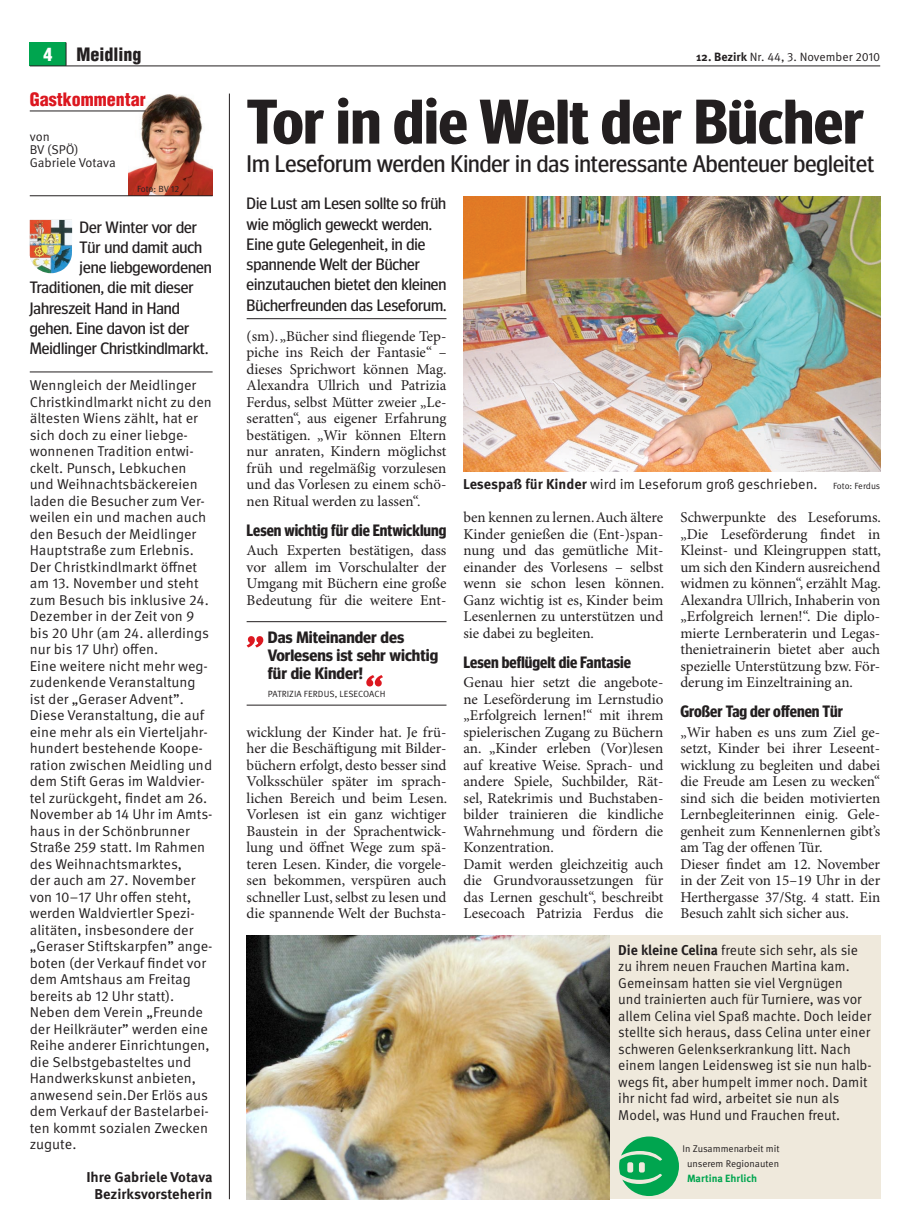
<style>
.page{position:relative;width:910px;height:1229px;background:#fff}
.page>*{position:absolute;margin:0;border:0;box-sizing:border-box;transform-origin:0 0}
.t1{font:700 condensed 63px "BB Titel";color:#231f20;scale:1.05 1}
.t2{font:500 24px "BB Titel";color:#231f20}
.t3{font:900 condensed 18px "Helvetica LT Std";color:#dc1820}
.t4{font:900 condensed 18px "Helvetica LT Std";color:#231f20}
.t5{font:900 condensed 18px "Helvetica LT Std";color:#fff}
.t6{font:500 16.5px/20.2px "BB Titel";color:#231f20}
.t7{font:700 condensed 16.5px "BB Titel";color:#231f20}
.t8{font:700 16.5px/18px "BB Titel";color:#231f20}
.t9{font:15px/16.5px "Minion Pro";color:#231f20;text-align:justify}
.t10{font:14.25px/16.5px "BB Text";color:#231f20}
.t11{font:700 14.25px/16.5px "BB Text";color:#231f20;text-align:center}
.t12{font:12.75px/12.8px "BB Text";letter-spacing:-.005em;color:#231f20}
.t13{font:12px "BB Text";color:#231f20}
.t14{font:700 10.5px "BB Text";color:#00a54f}
.t15{font:9.75px/15px "BB Text";color:#231f20;text-align:center}
.t16{font:9px "BB Text";color:#231f20}
.s1{font-weight:700}
.s2{font-size:9px}
</style>
<div class="page">
<div style="left:30px;top:43px;width:36px;height:23px;background:#00a54f"></div>
<hr style="left:30px;top:66px;width:850px;height:1px;background:#231f20">
<svg style="left:66px;top:43px;width:1px;height:23px"></svg>
<hr style="left:229px;top:94px;width:1px;height:1105px;background:#231f20">
<hr style="left:30px;top:372px;width:183px;height:1px;background:#231f20">
<img style="left:30px;top:220px;width:42px;height:53px">
<img style="left:129px;top:94px;width:84px;height:101px">
<hr style="left:30px;top:111px;width:116px;height:1px;background:#231f20">
<hr style="left:30px;top:195px;width:183px;height:1px;background:#231f20">
<img style="left:463px;top:197px;width:417px;height:275px">
<hr style="left:247px;top:318px;width:199px;height:1px;background:#231f20">
<hr style="left:247px;top:621px;width:199px;height:1px;background:#231f20">
<hr style="left:247px;top:705px;width:199px;height:1px;background:#231f20">
<svg style="left:247px;top:636px;width:16px;height:11px"></svg>
<svg style="left:366px;top:675px;width:17px;height:11px"></svg>
<div style="left:535px;top:935px;width:345px;height:264px;background:#efe9dc"></div>
<img style="left:247px;top:935px;width:363px;height:264px">
<svg style="left:619px;top:1136px;width:60px;height:60px"></svg>
<p class="t5" style="left:43px;top:43px;width:10px">4</p>
<p class="t4" style="left:77px;top:43px;width:67px">Meidling</p>
<p class="t13" style="left:696px;top:49px;width:186px"><span class="s1">12. Bezirk</span> Nr. 44, 3. November 2010</p>
<p class="t3" style="left:30px;top:88px;width:117px">Gastkommentar</p>
<p class="t12" style="left:30px;top:131px;width:88px">von<br>BV (SPÖ)<br>Gabriele Votava</p>
<p class="t16" style="left:137px;top:184px;width:44px">Foto: BV 12</p>
<p class="t6" style="left:80px;top:217px;width:119px">Der Winter vor der</p>
<p class="t6" style="left:80px;top:237px;width:124px">Tür und damit auch</p>
<p class="t6" style="left:80px;top:257px;width:134px">jene liebgewordenen</p>
<p class="t6" style="left:30px;top:277px;width:165px">Traditionen, die mit dieser</p>
<p class="t6" style="left:30px;top:298px;width:152px">Jahreszeit Hand in Hand</p>
<p class="t6" style="left:30px;top:318px;width:161px">gehen. Eine davon ist der</p>
<p class="t6" style="left:30px;top:338px;width:180px">Meidlinger Christkindlmarkt.</p>
<p class="t10" style="left:30px;top:377px;width:184px">Wenngleich der Meidlinger<br>Christkindlmarkt nicht zu den ältesten Wiens zählt, hat er sich doch zu einer liebge&shy;wonnenen Tradition entwi&shy;ckelt. Punsch, Lebkuchen und Weihnachtsbäckereien laden die Besucher zum Ver&shy;weilen ein und machen auch den Besuch der Meidlinger<br>Hauptstraße zum Erlebnis.<br>Der Christkindlmarkt öffnet am 13. November und steht zum Besuch bis inklusive 24.<br>Dezember in der Zeit von 9 bis 20 Uhr (am 24. allerdings nur bis 17 Uhr) offen.<br>Eine weitere nicht mehr weg&shy;zudenkende Veranstaltung ist der „Geraser Advent”.<br>Diese Veranstaltung, die auf eine mehr als ein Vierteljahr&shy;hundert bestehende Koope&shy;ration zwischen Meidling und dem Stift Geras im Waldvier&shy;tel zurückgeht, findet am 26.<br>November ab 14 Uhr im Amts&shy;haus in der Schönbrunner<br>Straße 259 statt. Im Rahmen des Weihnachtsmarktes,<br>der auch am 27. November von 10–17 Uhr offen steht, werden Waldviertler Spezi&shy;alitäten, insbesondere der „Geraser Stiftskarpfen” ange&shy;boten (der Verkauf findet vor dem Amtshaus am Freitag bereits ab 12 Uhr statt).<br>Neben dem Verein „Freunde der Heilkräuter” werden eine<br>Reihe anderer Einrichtungen, die Selbstgebasteltes und<br>Handwerkskunst anbieten, anwesend sein.Der Erlös aus dem Verkauf der Bastelarbei&shy;ten kommt sozialen Zwecken zugute.</p>
<p class="t11" style="left:86px;top:1169px;width:128px">Ihre Gabriele Votava<br>Bezirksvorsteherin</p>
<h1 class="t1" style="left:247px;top:85px;width:589px">Tor in die Welt der Bücher</h1>
<h2 class="t2" style="left:247px;top:150px;width:629px">Im Leseforum werden Kinder in das interessante Abenteuer begleitet</h2>
<p class="t6" style="left:247px;top:193px;width:201px">Die Lust am Lesen sollte so früh wie möglich geweckt werden.<br>Eine gute Gelegenheit, in die spannende Welt der Bücher einzutauchen bietet den kleinen<br>Bücherfreunden das Leseforum.</p>
<p class="t9" style="left:247px;top:328px;width:201px">(sm). „Bücher sind fliegende Tep&shy;piche ins Reich der Fantasie“ – dieses Sprichwort können Mag.<br>Alexandra Ullrich und Patrizia Ferdus, selbst Mütter zweier „Le&shy;seratten“, aus eigener Erfahrung bestätigen. „Wir können Eltern nur anraten, Kindern möglichst früh und regelmäßig vorzulesen und das Vorlesen zu einem schö&shy;nen Ritual werden zu lassen“.</p>
<p class="t7" style="left:247px;top:520px;width:201px">Lesen wichtig für die Entwicklung</p>
<p class="t9" style="left:247px;top:543px;width:201px">Auch Experten bestätigen, dass vor allem im Vorschulalter der Umgang mit Büchern eine große Bedeutung für die weitere Ent-</p>
<p class="t8" style="left:268px;top:628px;width:172px">Das Miteinander des<br>Vorlesens ist sehr wichtig für die Kinder!</p>
<p class="t16" style="left:268px;top:688px;width:10px">Patrizia</p>
<p class="t16" style="left:304px;top:688px;width:11px">Ferdus</p>
<p class="t16" style="left:335px;top:688px;width:15px">, Lesec</p>
<p class="t16" style="left:363px;top:688px;width:13px">oach</p>
<p class="t9" style="left:247px;top:724px;width:202px">wicklung der Kinder hat. Je frü&shy;her die Beschäftigung mit Bilder&shy;büchern erfolgt, desto besser sind Volksschüler später im sprach&shy;lichen Bereich und beim Lesen.<br>Vorlesen ist ein ganz wichtiger Baustein in der Sprachentwick&shy;lung und öffnet Wege zum spä&shy;teren Lesen. Kinder, die vorgele&shy;sen bekommen, verspüren auch schneller Lust, selbst zu lesen und die spannende Welt der Buchsta-</p>
<p class="t10" style="left:463px;top:476px;width:419px"><span class="s1">Lesespaß für Kinder</span> wird im Leseforum groß geschrieben. <span class="s2">Foto: Ferdus</span></p>
<p class="t9" style="left:463px;top:510px;width:202px">ben kennen zu lernen. Auch ältere Kinder genießen die (Ent-)span&shy;nung und das gemütliche Mit&shy;einander des Vorlesens – selbst wenn sie schon lesen können.<br>Ganz wichtig ist es, Kinder beim Lesenlernen zu unterstützen und sie dabei zu begleiten.</p>
<p class="t7" style="left:463px;top:652px;width:169px">Lesen beflügelt die Fantasie</p>
<p class="t9" style="left:463px;top:675px;width:201px;text-align:left">Genau hier setzt die angebote&shy;ne Leseförderung im Lernstudio „Erfolgreich lernen!“ mit ihrem spielerischen Zugang zu Büchern an. „Kinder erleben (Vor)lesen auf kreative Weise. Sprach- und andere Spiele, Suchbilder, Rät&shy;sel, Ratekrimis und Buchstaben&shy;bilder trainieren die kindliche<br>Wahrnehmung und fördern die<br>Konzentration.<br>Damit werden gleichzeitig auch die Grundvoraussetzungen für das Lernen geschult“, beschreibt<br>Lesecoach Patrizia Ferdus die</p>
<p class="t9" style="left:680px;top:510px;width:202px">Schwerpunkte des Leseforums. „Die Leseförderung findet in Kleinst- und Kleingruppen statt, um sich den Kindern ausreichend widmen zu können“, erzählt Mag.<br>Alexandra Ullrich, Inhaberin von „Erfolgreich lernen!“. Die diplo&shy;mierte Lernberaterin und Legas&shy;thenietrainerin bietet aber auch spezielle Unterstützung bzw. För&shy;derung im Einzeltraining an.</p>
<p class="t7" style="left:680px;top:702px;width:164px">Großer Tag der offenen Tür</p>
<p class="t9" style="left:680px;top:724px;width:201px;text-align:left">„Wir haben es uns zum Ziel ge&shy;setzt, Kinder bei ihrer Leseent&shy;wicklung zu begleiten und dabei die Freude am Lesen zu wecken“ sind sich die beiden motivierten<br>Lernbegleiterinnen einig. Gele&shy;genheit zum Kennenlernen gibt’s am Tag der offenen Tür.<br>Dieser findet am 12. November in der Zeit von 15–19 Uhr in der<br>Herthergasse 37/Stg. 4 statt. Ein<br>Besuch zahlt sich sicher aus.</p>
<p class="t10" style="left:618px;top:942px;width:255px"><span class="s1">Die kleine Celina</span> freute sich sehr, als sie zu ihrem neuen Frauchen Martina kam.<br>Gemeinsam hatten sie viel Vergnügen<br>und trainierten auch für Turniere, was vor allem Celina viel Spaß machte. Doch leider stellte sich heraus, dass Celina unter einer schweren Gelenkserkrankung litt. Nach einem langen Leidensweg ist sie nun halb&shy;wegs fit, aber humpelt immer noch. Damit ihr nicht fad wird, arbeitet sie nun als Model, was Hund und Frauchen freut.</p>
<p class="t15" style="left:682px;top:1141px;width:99px">In Zusammenarbeit mit unserem Regionauten</p>
<p class="t14" style="left:687px;top:1171px;width:72px">Martina Ehrlich</p>
</div>
